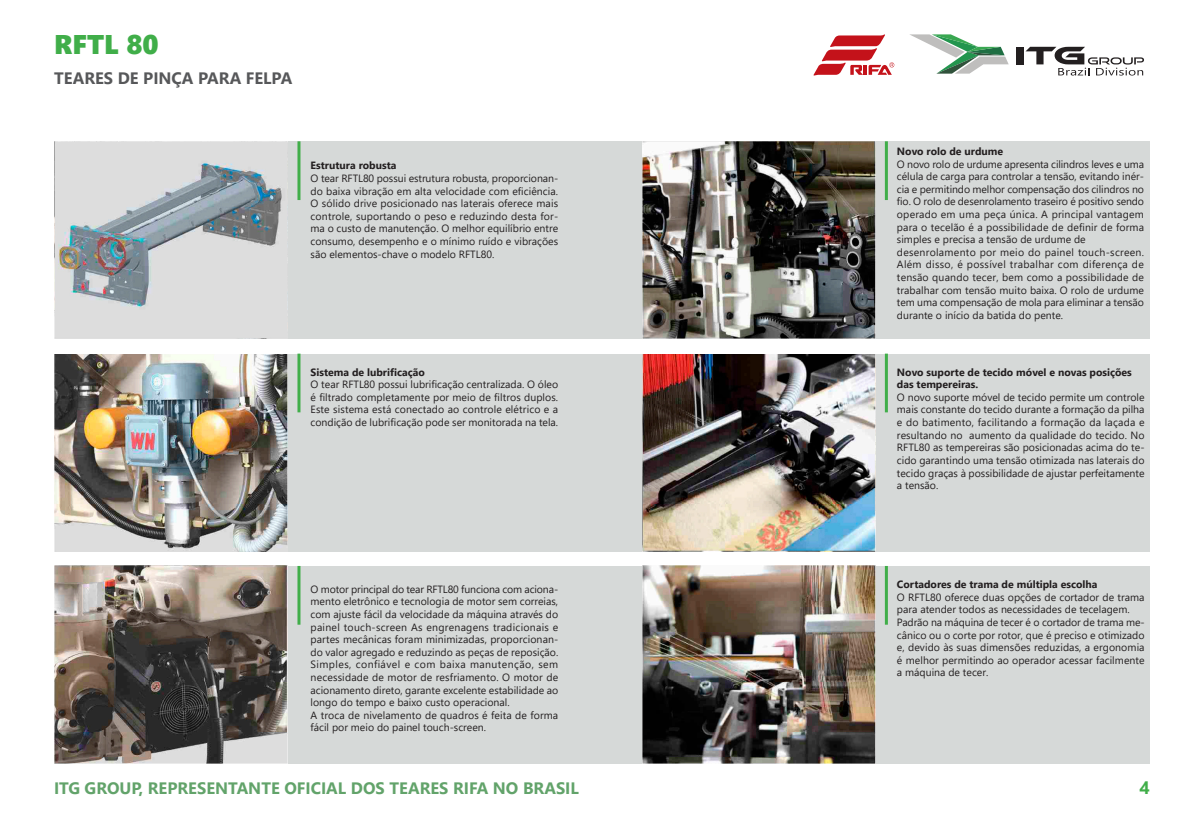
<style>
.page{position:relative;width:1188px;height:830px;background:#fff}
.page>*{position:absolute;margin:0;border:0;box-sizing:border-box;transform-origin:0 0}
.Cuerpo{font:27px "Segoe UI Black";color:#40ae49}
.t1{font:700 18px "Segoe UI";color:#40ae49}
.Cuerpo-2{font:700 16.5px "Segoe UI";color:#62a36a}
.Cuerpo-3{font:700 16.5px "Segoe UI";color:#57585a}
.Cuerpo-4{font:10.5px/12.6px "Segoe UI";color:#231f20;text-align:justify}
.Cuerpo-5{font:700 10.5px "Segoe UI";color:#231f20}
</style>
<div class="page">
<div style="left:54px;top:141px;width:1095px;height:197px;background:#d6d9d8"></div>
<div style="left:54px;top:354px;width:1095px;height:197px;background:#d6d9d8"></div>
<div style="left:54px;top:565px;width:1095px;height:197px;background:#d6d9d8"></div>
<img style="left:54px;top:141px;width:232px;height:197px">
<img style="left:54px;top:354px;width:233px;height:197px">
<img style="left:54px;top:565px;width:233px;height:197px">
<img style="left:642px;top:141px;width:233px;height:197px">
<img style="left:642px;top:354px;width:233px;height:197px">
<img style="left:642px;top:565px;width:233px;height:197px">
<svg style="left:910px;top:34px;width:98px;height:40px"></svg>
<div style="left:1015px;top:47px;width:8px;height:17px;background:#231f20"></div>
<svg style="left:1025px;top:47px;width:118px;height:28px"></svg>
<svg style="left:813px;top:34px;width:81px;height:42px"></svg>
<hr style="left:297px;top:141px;width:3px;height:59px;background:#40ae49">
<hr style="left:884px;top:141px;width:3px;height:59px;background:#40ae49">
<hr style="left:297px;top:353px;width:3px;height:59px;background:#40ae49">
<hr style="left:884px;top:353px;width:3px;height:59px;background:#40ae49">
<hr style="left:297px;top:565px;width:3px;height:59px;background:#40ae49">
<hr style="left:884px;top:565px;width:3px;height:59px;background:#40ae49">
<p class="Cuerpo" style="left:54px;top:25px;width:106px">RFTL 80</p>
<p class="Cuerpo-3" style="left:54px;top:62px;width:240px">TEARES DE PINÇA PARA FELPA</p>
<p class="Cuerpo-5" style="left:310px;top:156px;width:87px">Estrutura robusta</p>
<p class="Cuerpo-4" style="left:310px;top:171px;width:249px">O tear RFTL80 possui estrutura robusta, proporcionan&shy;do baixa vibração em alta velocidade com eficiência.<br>O sólido drive posicionado nas laterais oferece mais controle, suportando o peso e reduzindo desta for&shy;ma o custo de manutenção. O melhor equilíbrio entre consumo, desempenho e o mínimo ruído e vibrações são elementos-chave o modelo RFTL80.</p>
<p class="Cuerpo-5" style="left:310px;top:362px;width:116px">Sistema de lubrificação</p>
<p class="Cuerpo-4" style="left:310px;top:377px;width:249px">O tear RFTL80 possui lubrificação centralizada. O óleo é filtrado completamente por meio de filtros duplos.<br>Este sistema está conectado ao controle elétrico e a condição de lubrificação pode ser monitorada na tela.</p>
<p class="Cuerpo-4" style="left:310px;top:581px;width:249px">O motor principal do tear RFTL80 funciona com aciona&shy;mento eletrônico e tecnologia de motor sem correias, com ajuste fácil da velocidade da máquina através do painel touch-screen As engrenagens tradicionais e partes mecânicas foram minimizadas, proporcionan&shy;do valor agregado e reduzindo as peças de reposição.<br>Simples, confiável e com baixa manutenção, sem necessidade de motor de resfriamento. O motor de acionamento direto, garante excelente estabilidade ao longo do tempo e baixo custo operacional.</p>
<p class="Cuerpo-4" style="left:310px;top:707px;width:249px">A troca de nivelamento de quadros é feita de forma fácil por meio do painel touch-screen.</p>
<p class="Cuerpo-5" style="left:896px;top:141px;width:108px">Novo rolo de urdume</p>
<p class="Cuerpo-4" style="left:896px;top:156px;width:248px">O novo rolo de urdume apresenta cilindros leves e uma célula de carga para controlar a tensão, evitando inér&shy;cia e permitindo melhor compensação dos cilindros no fio. O rolo de desenrolamento traseiro é positivo sendo operado em uma peça única. A principal vantagem para o tecelão é a possibilidade de definir de forma simples e precisa a tensão de urdume de</p>
<p class="Cuerpo-4" style="left:896px;top:245px;width:248px">desenrolamento por meio do painel touch-screen.<br>Além disso, é possível trabalhar com diferença de tensão quando tecer, bem como a possibilidade de trabalhar com tensão muito baixa. O rolo de urdume tem uma compensação de mola para eliminar a tensão durante o início da batida do pente.</p>
<p class="Cuerpo-5" style="left:896px;top:362px;width:236px">Novo suporte de tecido móvel e novas posições</p>
<p class="Cuerpo-5" style="left:896px;top:374px;width:83px">das tempereiras.</p>
<p class="Cuerpo-4" style="left:896px;top:389px;width:249px">O novo suporte móvel de tecido permite um controle mais constante do tecido durante a formação da pilha e do batimento, facilitando a formação da laçada e resultando no aumento da qualidade do tecido. No RFTL80 as tempereiras são posicionadas acima do te&shy;cido garantindo uma tensão otimizada nas laterais do tecido graças à possibilidade de ajustar perfeitamente a tensão.</p>
<p class="Cuerpo-5" style="left:896px;top:574px;width:202px">Cortadores de trama de múltipla escolha</p>
<p class="Cuerpo-4" style="left:896px;top:589px;width:249px">O RFTL80 oferece duas opções de cortador de trama para atender todos as necessidades de tecelagem.</p>
<p class="Cuerpo-4" style="left:896px;top:614px;width:249px">Padrão na máquina de tecer é o cortador de trama me&shy;cânico ou o corte por rotor, que é preciso e otimizado e, devido às suas dimensões reduzidas, a ergonomia é melhor permitindo ao operador acessar facilmente a máquina de tecer.</p>
<p class="Cuerpo-2" style="left:54px;top:772px;width:526px">ITG GROUP, REPRESENTANTE OFICIAL DOS TEARES RIFA NO BRASIL</p>
<p class="t1" style="left:1139px;top:770px;width:12px">4</p>
</div>
